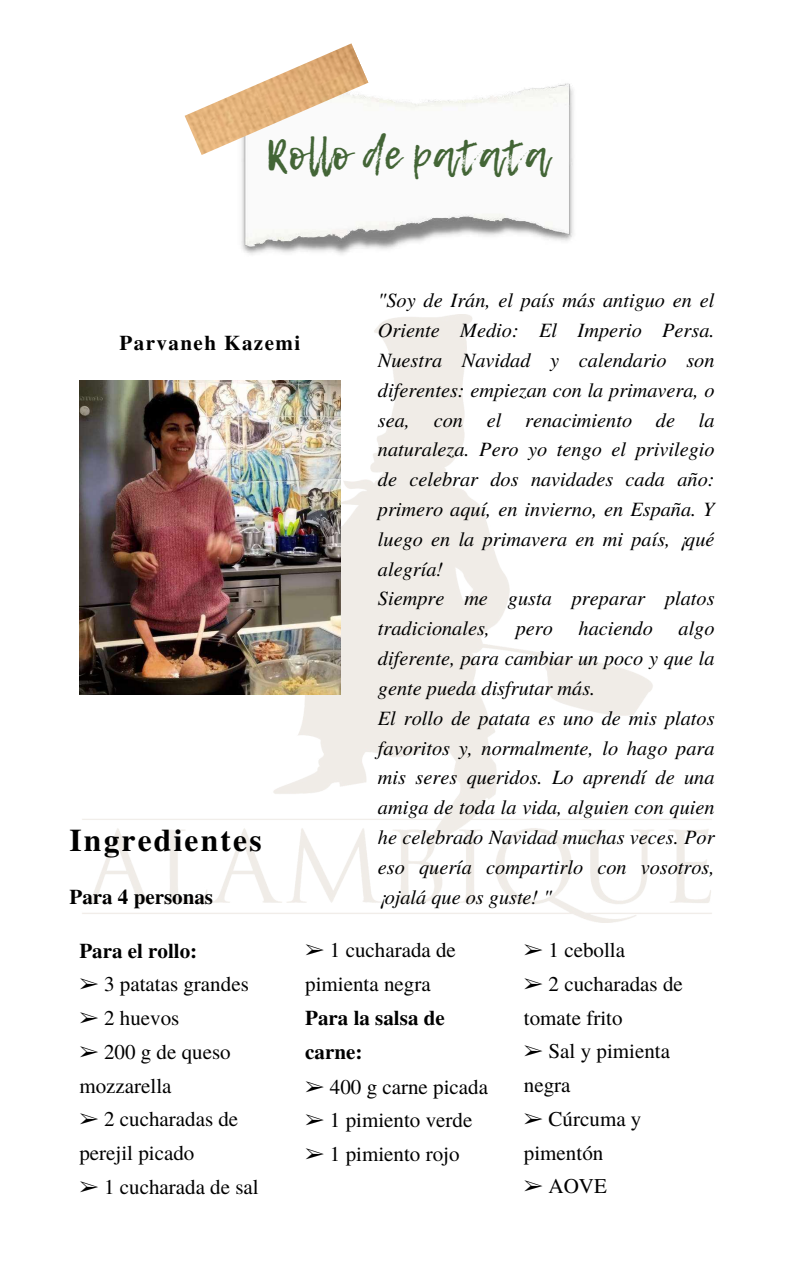
<style>
.page{position:relative;width:794px;height:1266px;background:#fff}
.page>*{position:absolute;margin:0;border:0;box-sizing:border-box;transform-origin:0 0}
.t1{font:42px "Lemon Tuesday";color:#436536}
.t2{font:700 31.5px "Te X Gyre Termes";letter-spacing:.07em;color:#000}
.t3{font:21px/33.8px "Te X Gyre Termes";color:#000}
.t4{font:700 21px/34.3px "Te X Gyre Termes";color:#000}
.t5{font:700 21px "Te X Gyre Termes";letter-spacing:.07em;color:#000}
.t6{font:italic 20.25px/29.8px "Te X Gyre Termes";color:#000}
.s1{font-family:"Free Serif"}
</style>
<div class="page">
<img style="left:79px;top:314px;width:633px;height:608px">
<img style="left:79px;top:380px;width:261px;height:314px">
<img style="left:241px;top:82px;width:333px;height:173px">
<img style="left:184px;top:44px;width:184px;height:111px">
<h1 class="t1" style="left:265px;top:123px;width:283px">Rollo de patata</h1>
<p class="t5" style="left:119px;top:327px;width:182px">Parvaneh Kazemi</p>
<h2 class="t2" style="left:69px;top:816px;width:193px">Ingredientes</h2>
<p class="t4" style="left:69px;top:879px;width:145px">Para 4 personas</p>
<p class="t6" style="left:378px;top:284px;width:338px">"Soy de Irán, el país más antiguo en el<br>Oriente Medio: El Imperio Persa.<br>Nuestra Navidad y calendario son diferentes: empiezan con la primavera, o sea, con el renacimiento de la naturaleza. Pero yo tengo el privilegio de celebrar dos navidades cada año: primero aquí, en invierno, en España. Y luego en la primavera en mi país, ¡qué alegría!<br>Siempre me gusta preparar platos tradicionales,</p>
<p class="t6" style="left:378px;top:612px;width:338px;text-indent:300px">algo diferente, para cambiar un poco y que la gente pueda disfrutar más.<br>El rollo de patata es uno de mis platos favoritos y, normalmente, lo hago para mis seres queridos. Lo aprendí de una amiga de toda la vida, alguien con quien he celebrado Navidad muchas veces. Por eso quería compartirlo con vosotros, ¡ojalá que os guste! "</p>
<p class="t6" style="left:515px;top:612px;width:39px">pero</p>
<p class="t6" style="left:578px;top:612px;width:76px">haciendo</p>
<p class="t4" style="left:79px;top:932px;width:119px">Para el rollo:</p>
<p class="t3" style="left:79px;top:966px;width:171px"><span class="s1">➢</span> 3 patatas grandes</p>
<p class="t3" style="left:79px;top:1000px;width:101px"><span class="s1">➢</span> 2 huevos</p>
<p class="t3" style="left:79px;top:1034px;width:153px"><span class="s1">➢</span> 200 g de queso mozzarella</p>
<p class="t3" style="left:79px;top:1101px;width:160px"><span class="s1">➢</span> 2 cucharadas de perejil picado</p>
<p class="t3" style="left:79px;top:1169px;width:181px"><span class="s1">➢</span> 1 cucharada de sal</p>
<p class="t3" style="left:305px;top:932px;width:152px"><span class="s1">➢</span> 1 cucharada de pimienta negra</p>
<p class="t4" style="left:305px;top:999px;width:141px">Para la salsa de carne:</p>
<p class="t3" style="left:305px;top:1068px;width:184px"><span class="s1">➢</span> 400 g carne picada</p>
<p class="t3" style="left:305px;top:1102px;width:168px"><span class="s1">➢</span> 1 pimiento verde</p>
<p class="t3" style="left:305px;top:1136px;width:156px"><span class="s1">➢</span> 1 pimiento rojo</p>
<p class="t3" style="left:523px;top:932px;width:103px"><span class="s1">➢</span> 1 cebolla</p>
<p class="t3" style="left:523px;top:965px;width:160px"><span class="s1">➢</span> 2 cucharadas de tomate frito</p>
<p class="t3" style="left:523px;top:1033px;width:147px"><span class="s1">➢</span> Sal y pimienta negra</p>
<p class="t3" style="left:523px;top:1100px;width:119px"><span class="s1">➢</span> Cúrcuma y pimentón</p>
<p class="t3" style="left:523px;top:1168px;width:84px"><span class="s1">➢</span> AOVE</p>
</div>
